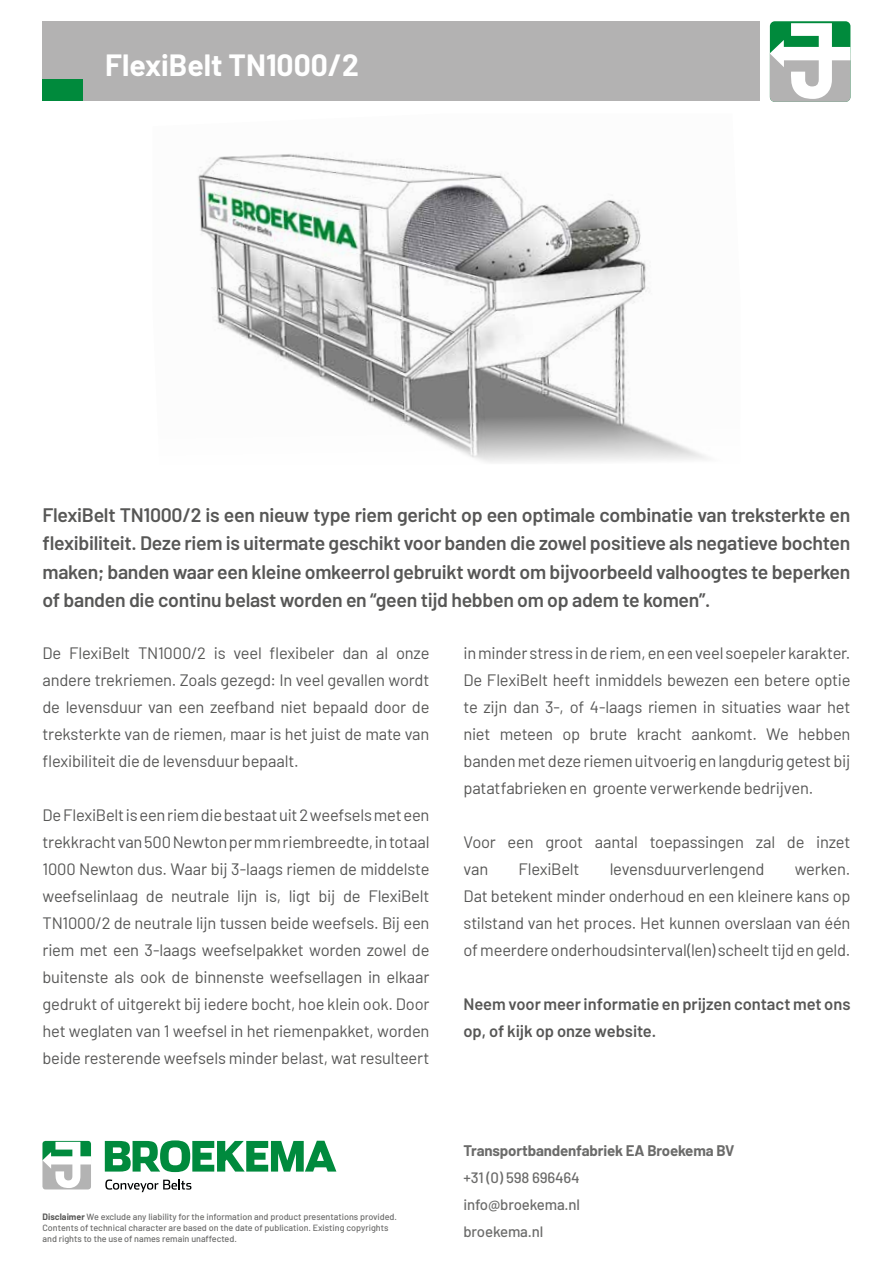
<style>
.page{position:relative;width:893px;height:1263px;background:#fff}
.page>*{position:absolute;margin:0;border:0;box-sizing:border-box;transform-origin:0 0}
.t1{font:700 30px "Barlow";color:#fff}
.t2{font:600 19.5px/28.5px "Barlow";letter-spacing:-.015em;color:#575756;text-align:justify}
.t3{font:16.5px/27px "Barlow";letter-spacing:-.015em;color:#575756;text-align:justify}
.t4{font:600 16.5px/27px "Barlow";color:#575756}
.t5{font:500 15px/27px "Barlow";letter-spacing:-.01em;color:#6b6b6a;text-align:justify}
.t6{font:700 15px "Barlow";letter-spacing:-.01em;color:#6b6b6a}
.t7{font:500 9px/10.8px "Barlow";color:#6b6b6a}
.s1{font-weight:700;color:#575756}
</style>
<div class="page">
<div style="left:43px;top:21px;width:717px;height:80px;background:#b3b2b2"></div>
<div style="left:43px;top:79px;width:40px;height:22px;background:#008a3c"></div>
<div style="left:770px;top:21px;width:80px;height:81px;background:#008a3c;border-radius:5px"></div>
<svg style="left:770px;top:23px;width:80px;height:79px"></svg>
<svg style="left:42px;top:1141px;width:49px;height:48px"></svg>
<svg style="left:105px;top:1140px;width:231px;height:32px"></svg>
<svg style="left:105px;top:1179px;width:86px;height:13px"></svg>
<img style="left:198px;top:154px;width:508px;height:309px">
<h1 class="t1" style="left:105px;top:43px;width:255px">FlexiBelt TN1000/2</h1>
<p class="t2" style="left:43px;top:499px;width:809px">FlexiBelt TN1000/2 is een nieuw type riem gericht op een optimale combinatie van treksterkte en flexibiliteit. Deze riem is uitermate geschikt voor banden die zowel positieve als negatieve bochten maken; banden waar een kleine omkeerrol gebruikt wordt om bijvoorbeeld valhoogtes te beperken of banden die continu belast worden en “geen tijd hebben om op adem te komen”.</p>
<p class="t3" style="left:43px;top:638px;width:388px">De FlexiBelt TN1000/2 is veel flexibeler dan al onze andere trekriemen. Zoals gezegd: In veel gevallen wordt de levensduur van een zeefband niet bepaald door de treksterkte van de riemen, maar is het juist de mate van flexibiliteit die de levensduur bepaalt.</p>
<p class="t3" style="left:43px;top:800px;width:388px">De FlexiBelt is een riem die bestaat uit 2 weefsels met een trekkracht van 500 Newton per mm riembreedte, in totaal 1000 Newton dus. Waar bij 3-laags riemen de middelste weefselinlaag de neutrale lijn is, ligt bij de FlexiBelt TN1000/2 de neutrale lijn tussen beide weefsels. Bij een riem met een 3-laags weefselpakket worden zowel de buitenste als ook de binnenste weefsellagen in elkaar gedrukt of uitgerekt bij iedere bocht, hoe klein ook. Door het weglaten van 1 weefsel in het riemenpakket, worden beide resterende weefsels minder belast, wat resulteert</p>
<p class="t7" style="left:43px;top:1211px;width:356px"><span class="s1">Disclaimer</span> We exclude any liability for the information and product presentations provided.<br>Contents of technical character are based on the date of publication. Existing copyrights and rights to the use of names remain unaffected.</p>
<p class="t3" style="left:463px;top:638px;width:388px">in minder stress in de riem, en een veel soepeler karakter.<br>De FlexiBelt heeft inmiddels bewezen een betere optie te zijn dan 3-, of 4-laags riemen in situaties waar het niet meteen op brute kracht aankomt. We hebben banden met deze riemen uitvoerig en langdurig getest bij patatfabrieken en groente verwerkende bedrijven.</p>
<p class="t3" style="left:463px;top:827px;width:388px">Voor een groot aantal toepassingen zal de inzet van</p>
<p class="t3" style="left:518px;top:854px;width:63px">FlexiBelt</p>
<p class="t3" style="left:610px;top:854px;width:156px">levensduurverlengend</p>
<p class="t3" style="left:463px;top:854px;width:388px;text-indent:331px">werken.<br>Dat betekent minder onderhoud en een kleinere kans op stilstand van het proces. Het kunnen overslaan van één of meerdere onderhoudsinterval(len) scheelt tijd en geld.</p>
<p class="t4" style="left:463px;top:989px;width:388px">Neem voor meer informatie en prijzen contact met ons op, of kijk op onze website.</p>
<p class="t6" style="left:463px;top:1140px;width:272px">Transportbandenfabriek EA Broekema BV</p>
<p class="t5" style="left:463px;top:1163px;width:118px">+31 (0) 598 696464 info@broekema.nl broekema.nl</p>
</div>
